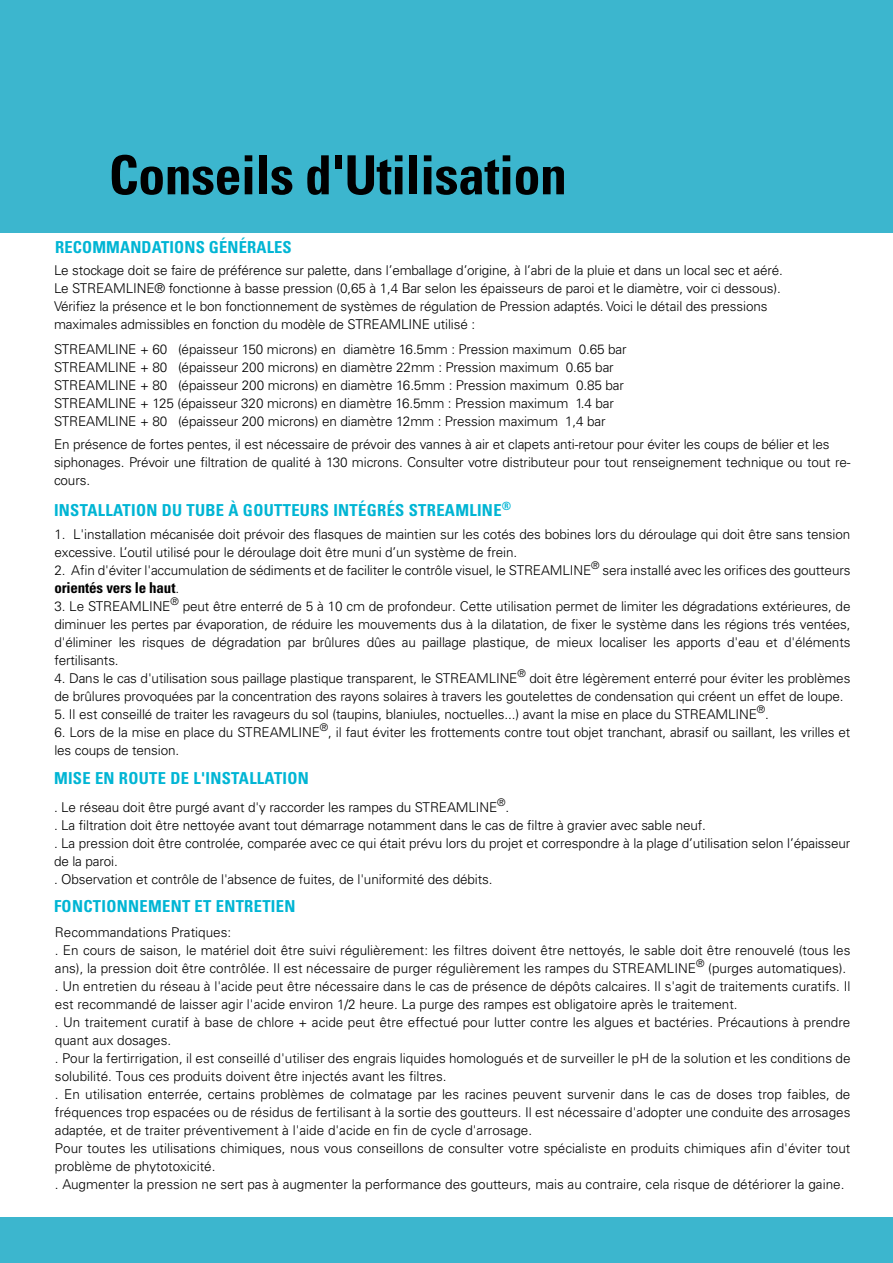
<style>
.page{position:relative;width:893px;height:1263px;background:#fff}
.page>*{position:absolute;margin:0;border:0;box-sizing:border-box;transform-origin:0 0}
.t1{font:700 condensed 54px "Univers LT Std";letter-spacing:-.01em;color:#000}
.t2{font:700 condensed 16.5px "Univers LT Std";letter-spacing:.02em;color:#00b5d4}
.t3{font:700 condensed 15px "Univers LT Std";letter-spacing:-.01em;color:#000}
.t4{font:300 13.5px/18px "Univers LT Std";letter-spacing:-.01em;color:#000}
.s1{font-weight:300;font-stretch:normal;font-size:13.5px}
</style>
<div class="page">
<div style="left:0;top:0;width:893px;height:233px;background:#3cb6ce"></div>
<div style="left:0;top:1217px;width:893px;height:46px;background:#3cb6ce"></div>
<h1 class="t1" style="left:109px;top:142px;width:460px">Conseils d'Utilisation</h1>
<p class="t2" style="left:55px;top:237px;width:238px">RECOMMANDATIONS GÉNÉRALES</p>
<p class="t4" style="left:54px;top:261px;width:730px">Le stockage doit se faire de préférence sur palette, dans l’emballage d’origine, à l’abri de la pluie et dans un local sec et aéré.<br>Le STREAMLINE® fonctionne à basse pression (0,65 à 1,4 Bar selon les épaisseurs de paroi et le diamètre, voir ci dessous).<br>Vérifiez la présence et le bon fonctionnement de systèmes de régulation de Pression adaptés. Voici le détail des pressions maximales admissibles en fonction du modèle de STREAMLINE utilisé :</p>
<p class="t4" style="left:54px;top:340px;width:574px">STREAMLINE + 60 (épaisseur 150 microns) en diamètre 16.5mm : Pression maximum 0.65 bar STREAMLINE + 80 (épaisseur 200 microns) en diamètre 22mm : Pression maximum 0.65 bar STREAMLINE + 80 (épaisseur 200 microns) en diamètre 16.5mm : Pression maximum 0.85 bar STREAMLINE + 125 (épaisseur 320 microns) en diamètre 16.5mm : Pression maximum 1.4 bar STREAMLINE + 80 (épaisseur 200 microns) en diamètre 12mm : Pression maximum 1,4 bar</p>
<p class="t4" style="left:54px;top:435px;width:798px">En présence de fortes pentes, il est nécessaire de prévoir des vannes à air et clapets anti-retour pour éviter les coups de bélier et les siphonages. Prévoir une filtration de qualité à 130 microns. Consulter votre distributeur pour tout renseignement technique ou tout re&shy;cours.</p>
<p class="t2" style="left:54px;top:500px;width:459px">INSTALLATION DU TUBE À GOUTTEURS INTÉGRÉS STREAMLINE<sup>®</sup></p>
<p class="t4" style="left:54px;top:526px;width:797px">1. L'installation mécanisée doit prévoir des flasques de maintien sur les cotés des bobines lors du déroulage qui doit être sans tension excessive. L’outil utilisé pour le déroulage doit être muni d’un système de frein.</p>
<p class="t4" style="left:54px;top:562px;width:798px">2. Afin d'éviter l'accumulation de sédiments et de faciliter le contrôle visuel, le STREAMLINE<sup>®</sup> sera installé avec les orifices des goutteurs</p>
<p class="t3" style="left:54px;top:579px;width:126px">orientés vers le haut<span class="s1">.</span></p>
<p class="t4" style="left:54px;top:598px;width:798px;text-align:justify">3. Le STREAMLINE<sup>®</sup> peut être enterré de 5 à 10 cm de profondeur. Cette utilisation permet de limiter les dégradations extérieures, de diminuer les pertes par évaporation, de réduire les mouvements dus à la dilatation, de fixer le système dans les régions trés ventées, d'éliminer les risques de dégradation par brûlures dûes au paillage plastique, de mieux localiser les apports d'eau et d'éléments fertilisants.</p>
<p class="t4" style="left:54px;top:670px;width:798px">4. Dans le cas d'utilisation sous paillage plastique transparent, le STREAMLINE<sup>®</sup> doit être légèrement enterré pour éviter les problèmes de brûlures provoquées par la concentration des rayons solaires à travers les goutelettes de condensation qui créent un effet de loupe.</p>
<p class="t4" style="left:54px;top:706px;width:716px">5. Il est conseillé de traiter les ravageurs du sol (taupins, blaniules, noctuelles...) avant la mise en place du STREAMLINE<sup>®</sup>.</p>
<p class="t4" style="left:54px;top:724px;width:798px">6. Lors de la mise en place du STREAMLINE<sup>®</sup>, il faut éviter les frottements contre tout objet tranchant, abrasif ou saillant, les vrilles et les coups de tension.</p>
<p class="t2" style="left:54px;top:768px;width:256px">MISE EN ROUTE DE L'INSTALLATION</p>
<p class="t4" style="left:54px;top:798px;width:798px">. Le réseau doit être purgé avant d'y raccorder les rampes du STREAMLINE<sup>®</sup>.<br>. La filtration doit être nettoyée avant tout démarrage notamment dans le cas de filtre à gravier avec sable neuf.<br>. La pression doit être controlée, comparée avec ce qui était prévu lors du projet et correspondre à la plage d’utilisation selon l’épaisseur de la paroi.<br>. Observation et contrôle de l'absence de fuites, de l'uniformité des débits.</p>
<p class="t2" style="left:54px;top:896px;width:243px">FONCTIONNEMENT ET ENTRETIEN</p>
<p class="t4" style="left:55px;top:923px;width:797px">Recommandations Pratiques:<br>. En cours de saison, le matériel doit être suivi régulièrement: les filtres doivent être nettoyés, le sable doit être renouvelé (tous les ans), la pression doit être contrôlée. Il est nécessaire de purger régulièrement les rampes du STREAMLINE<sup>®</sup> (purges automatiques). . Un entretien du réseau à l'acide peut être nécessaire dans le cas de présence de dépôts calcaires. Il s'agit de traitements curatifs. Il est recommandé de laisser agir l'acide environ 1/2 heure. La purge des rampes est obligatoire après le traitement.<br>. Un traitement curatif à base de chlore + acide peut être effectué pour lutter contre les algues et bactéries. Précautions à prendre quant aux dosages.<br>. Pour la fertirrigation, il est conseillé d'utiliser des engrais liquides homologués et de surveiller le pH de la solution et les conditions de solubilité. Tous ces produits doivent être injectés avant les filtres.<br>. En utilisation enterrée, certains problèmes de colmatage par les racines peuvent survenir dans le cas de doses trop faibles, de fréquences trop espacées ou de résidus de fertilisant à la sortie des goutteurs. Il est nécessaire d'adopter une conduite des arrosages adaptée, et de traiter préventivement à l'aide d'acide en fin de cycle d'arrosage.<br>Pour toutes les utilisations chimiques, nous vous conseillons de consulter votre spécialiste en produits chimiques afin d'éviter tout problème de phytotoxicité.<br>. Augmenter la pression ne sert pas à augmenter la performance des goutteurs, mais au contraire, cela risque de détériorer la gaine.</p>
</div>
